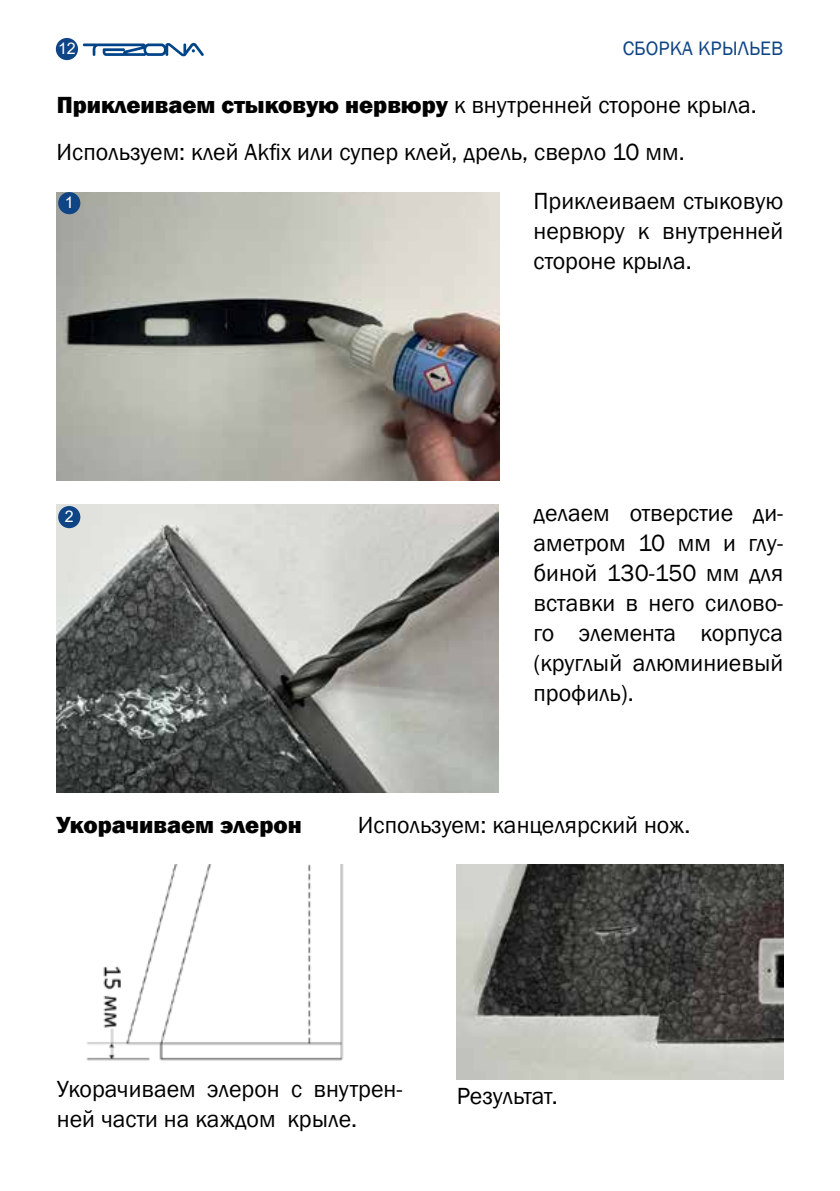
<style>
.page{position:relative;width:840px;height:1191px;background:#fff}
.page>*{position:absolute;margin:0;border:0;box-sizing:border-box;transform-origin:0 0}
.t1{font:24px/30px "Franklin Gothic";color:#000;text-align:justify}
.t2{font:800 24px "Franklin Gothic";color:#000}
.t3{font:20px "Franklin Gothic";color:#0f4585}
.t4{font:16px "Arial";color:#fff}
.s1{font-weight:400}
</style>
<div class="page">
<div style="left:56px;top:38px;width:22px;height:22px;background:#0f4585;border-radius:50%"></div>
<svg style="left:83px;top:43px;width:121px;height:13px"></svg>
<img style="left:456px;top:864px;width:326px;height:216px">
<img style="left:57px;top:504px;width:441px;height:288px">
<img style="left:57px;top:192px;width:442px;height:288px">
<img style="left:86px;top:864px;width:258px;height:197px">
<div style="left:58px;top:192px;width:22px;height:22px;background:#0f4585;border-radius:50%"></div>
<div style="left:58px;top:506px;width:22px;height:22px;background:#0f4585;border-radius:50%"></div>
<p class="t4" style="left:58px;top:37px;width:19px">12</p>
<p class="t3" style="left:622px;top:36px;width:162px">СБОРКА КРЫЛЬЕВ</p>
<p class="t2" style="left:57px;top:89px;width:701px">Приклеиваем стыковую нервюру <span class="s1">к внутренней стороне крыла.</span></p>
<p class="t1" style="left:57px;top:137px;width:629px">Используем: клей Akfix или супер клей, дрель, сверло 10 мм.</p>
<p class="t4" style="left:65px;top:192px;width:10px">1</p>
<p class="t4" style="left:65px;top:506px;width:10px">2</p>
<p class="t1" style="left:533px;top:186px;width:251px">Приклеиваем стыковую нервюру к внутренней стороне крыла.</p>
<p class="t1" style="left:533px;top:498px;width:251px">делаем отверстие ди&shy;аметром 10 мм и глу&shy;биной 130-150 мм для вставки в него силово&shy;го элемента корпуса (круглый алюминиевый профиль).</p>
<p class="t2" style="left:57px;top:809px;width:246px">Укорачиваем элерон</p>
<p class="t1" style="left:357px;top:810px;width:334px">Используем: канцелярский нож.</p>
<p class="t1" style="left:57px;top:1074px;width:347px">Укорачиваем элерон с внутрен&shy;ней части на каждом крыле.</p>
<p class="t1" style="left:456px;top:1082px;width:102px">Результат.</p>
</div>
